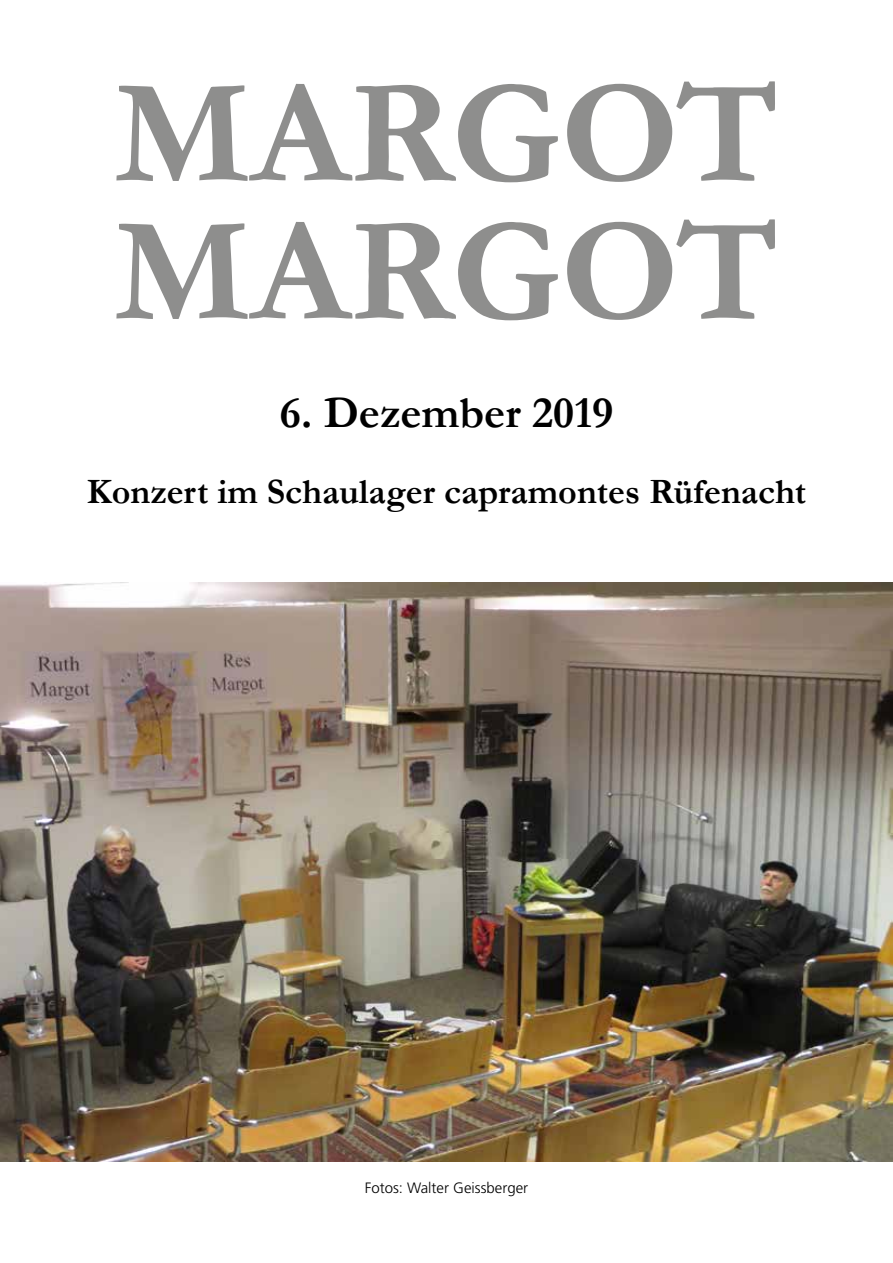
<style>
.page{position:relative;width:893px;height:1263px;background:#fff}
.page>*{position:absolute;margin:0;border:0;box-sizing:border-box;transform-origin:0 0}
.t1{font:700 150px/138px "Garamond";color:#8e8e8d}
.t2{font:700 45px "Garamond";color:#000}
.t3{font:700 36px "Garamond";color:#000}
.t4{font:300 15px "Frutiger LT";color:#000}
</style>
<div class="page">
<img style="left:0;top:583px;width:893px;height:579px">
<h1 class="t1" style="left:113px;top:65px;width:668px">MARGOT<br>MARGOT</h1>
<p class="t2" style="left:280px;top:382px;width:335px">6. Dezember 2019</p>
<p class="t3" style="left:87px;top:467px;width:721px">Konzert im Schaulager capramontes Rüfenacht</p>
<p class="t4" style="left:365px;top:1179px;width:165px">Fotos: Walter Geissberger</p>
</div>
